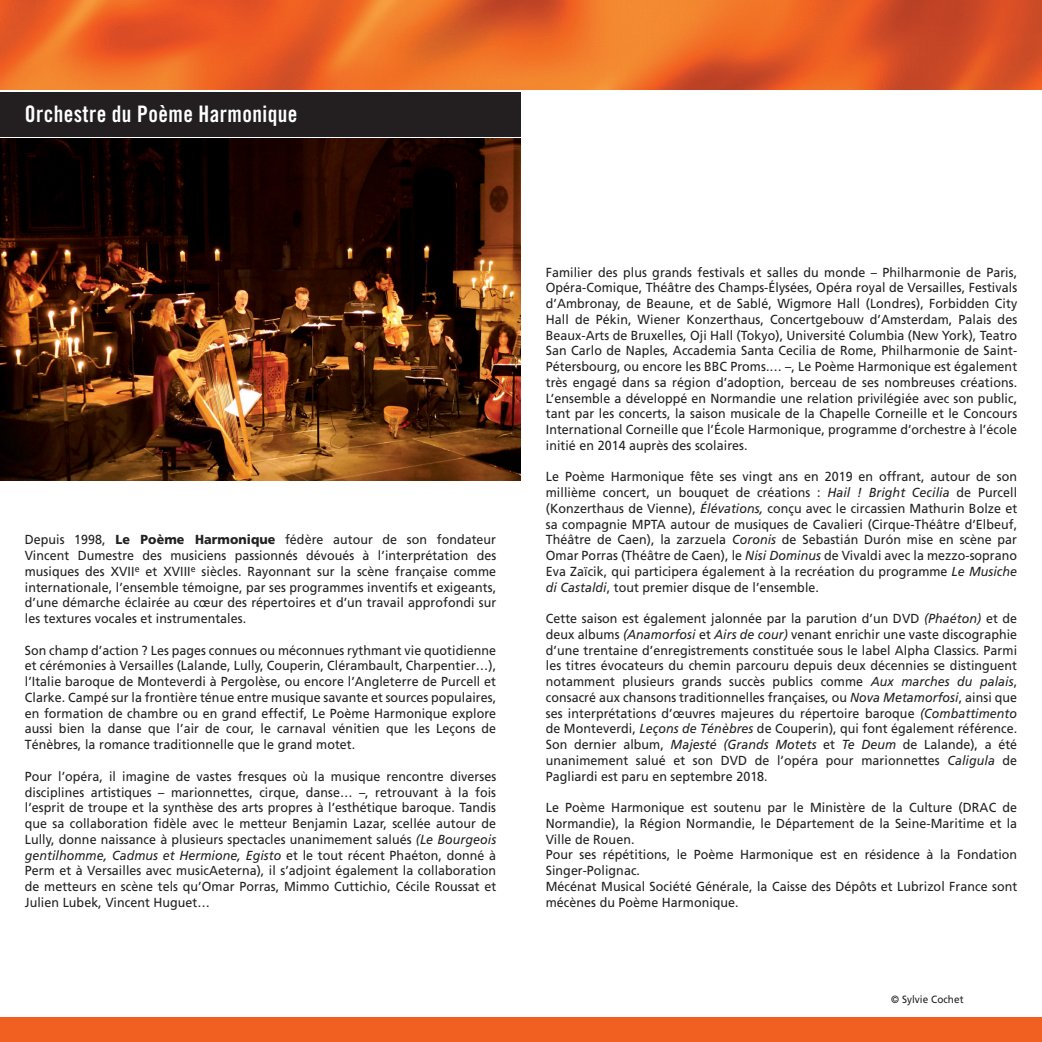
<style>
.page{position:relative;width:1042px;height:1042px;background:#fff}
.page>*{position:absolute;margin:0;border:0;box-sizing:border-box;transform-origin:0 0}
.t1{font:22.75px "Trade Gothic LT Std Bd Cn 20";letter-spacing:.02em;color:#fff;scale:.95 1}
.t2{font:13.12px/15.8px "Frutiger";letter-spacing:.005em;color:#222;text-align:justify;scale:.95 1}
.t3{font:10.5px "Frutiger";letter-spacing:.005em;color:#222;scale:.95 1}
.s1{font-weight:900}
.s2{font-style:italic}
</style>
<div class="page">
<img style="left:0;top:139px;width:521px;height:342px">
<img style="left:0;top:0;width:1042px;height:89px">
<div style="left:0;top:92px;width:521px;height:44px;background:#231f20"></div>
<div style="left:0;top:1017px;width:1042px;height:25px;background:#f26021"></div>
<p class="t1" style="left:25px;top:100px;width:288px">Orchestre du Poème Harmonique</p>
<p class="t2" style="left:25px;top:532px;width:498px">Depuis 1998, <span class="s1">Le Poème Harmonique</span> fédère autour de son fondateur Vincent Dumestre des musiciens passionnés dévoués à l’interprétation des musiques des XVII<sup>e</sup> et XVIII<sup>e</sup> siècles. Rayonnant sur la scène française comme internationale, l’ensemble témoigne, par ses programmes inventifs et exigeants, d’une démarche éclairée au cœur des répertoires et d’un travail approfondi sur les textures vocales et instrumentales.</p>
<p class="t2" style="left:25px;top:642px;width:498px">Son champ d’action ? Les pages connues ou méconnues rythmant vie quotidienne et cérémonies à Versailles (Lalande, Lully, Couperin, Clérambault, Charpentier…), l’Italie baroque de Monteverdi à Pergolèse, ou encore l’Angleterre de Purcell et Clarke. Campé sur la frontière ténue entre musique savante et sources populaires, en formation de chambre ou en grand effectif, Le Poème Harmonique explore aussi bien la danse que l’air de cour, le carnaval vénitien que les Leçons de Ténèbres, la romance traditionnelle que le grand motet.</p>
<p class="t2" style="left:25px;top:768px;width:498px">Pour l’opéra, il imagine de vastes fresques où la musique rencontre diverses disciplines artistiques – marionnettes, cirque, danse… –, retrouvant à la fois l’esprit de troupe et la synthèse des arts propres à l’esthétique baroque. Tandis que sa collaboration fidèle avec le metteur Benjamin Lazar, scellée autour de Lully, donne naissance à plusieurs spectacles unanimement salués <span class="s2">(Le Bourgeois gentilhomme, Cadmus et Hermione, Egisto</span> et le tout récent Phaéton, donné à Perm et à Versailles avec musicAeterna), il s’adjoint également la collaboration de metteurs en scène tels qu’Omar Porras, Mimmo Cuttichio, Cécile Roussat et Julien Lubek, Vincent Huguet…</p>
<p class="t2" style="left:546px;top:264px;width:498px">Familier des plus grands festivals et salles du monde – Philharmonie de Paris, Opéra-Comique, Théâtre des Champs-Élysées, Opéra royal de Versailles, Festivals d’Ambronay, de Beaune, et de Sablé, Wigmore Hall (Londres), Forbidden City Hall de Pékin, Wiener Konzerthaus, Concertgebouw d’Amsterdam, Palais des Beaux-Arts de Bruxelles, Oji Hall (Tokyo), Université Columbia (New York), Teatro San Carlo de Naples, Accademia Santa Cecilia de Rome, Philharmonie de Saint-Pétersbourg, ou encore les BBC Proms.… –, Le Poème Harmonique est également très engagé dans sa région d’adoption, berceau de ses nombreuses créations.<br>L’ensemble a développé en Normandie une relation privilégiée avec son public, tant par les concerts, la saison musicale de la Chapelle Corneille et le Concours International Corneille que l’École Harmonique, programme d’orchestre à l’école initié en 2014 auprès des scolaires.</p>
<p class="t2" style="left:546px;top:469px;width:498px">Le Poème Harmonique fête ses vingt ans en 2019 en offrant, autour de son millième concert, un bouquet de créations : <span class="s2">Hail ! Bright Cecilia</span> de Purcell (Konzerthaus de Vienne), <span class="s2">Élévations,</span> conçu avec le circassien Mathurin Bolze et sa compagnie MPTA autour de musiques de Cavalieri (Cirque-Théâtre d’Elbeuf, Théâtre de Caen), la zarzuela <span class="s2">Coronis</span> de Sebastián Durón mise en scène par Omar Porras (Théâtre de Caen), le <span class="s2">Nisi Dominus</span> de Vivaldi avec la mezzo-soprano Eva Zaïcik, qui participera également à la recréation du programme <span class="s2">Le Musiche di Castaldi</span>, tout premier disque de l’ensemble.</p>
<p class="t2" style="left:546px;top:610px;width:498px">Cette saison est également jalonnée par la parution d’un DVD <span class="s2">(Phaéton)</span> et de deux albums <span class="s2">(Anamorfosi</span> et <span class="s2">Airs de cour)</span> venant enrichir une vaste discographie d’une trentaine d’enregistrements constituée sous le label Alpha Classics. Parmi les titres évocateurs du chemin parcouru depuis deux décennies se distinguent notamment plusieurs grands succès publics comme <span class="s2">Aux marches du palais</span>, consacré aux chansons traditionnelles françaises, ou <span class="s2">Nova Metamorfosi</span>, ainsi que ses interprétations d’œuvres majeures du répertoire baroque <span class="s2">(Combattimento </span>de Monteverdi, <span class="s2">Leçons de Ténèbres</span> de Couperin), qui font également référence.<br>Son dernier album, <span class="s2">Majesté (Grands Motets</span> et <span class="s2">Te Deum</span> de Lalande), a été unanimement salué et son DVD de l’opéra pour marionnettes <span class="s2">Caligula</span> de Pagliardi est paru en septembre 2018.</p>
<p class="t2" style="left:546px;top:799px;width:498px">Le Poème Harmonique est soutenu par le Ministère de la Culture (DRAC de Normandie), la Région Normandie, le Département de la Seine-Maritime et la Ville de Rouen.</p>
<p class="t2" style="left:546px;top:847px;width:498px">Pour ses répétitions, le Poème Harmonique est en résidence à la Fondation<br>Singer-Polignac.</p>
<p class="t2" style="left:546px;top:878px;width:498px">Mécénat Musical Société Générale, la Caisse des Dépôts et Lubrizol France sont mécènes du Poème Harmonique.</p>
<p class="t3" style="left:891px;top:993px;width:78px">© Sylvie Cochet</p>
</div>
